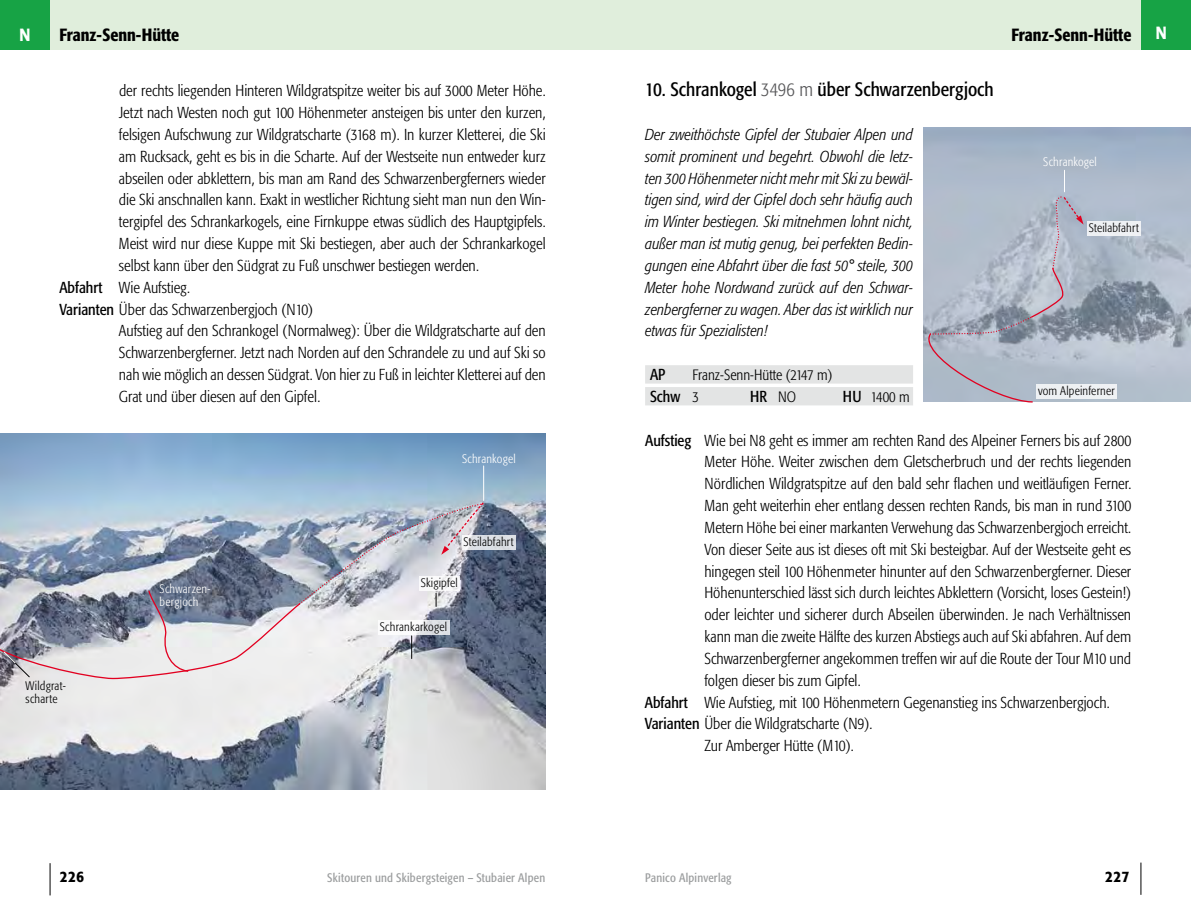
<style>
.page{position:relative;width:1191px;height:918px;background:#fff}
.page>*{position:absolute;margin:0;border:0;box-sizing:border-box;transform-origin:0 0}
.t1{font:19.25px "Formata Condensed BQ";color:#000}
.t2{font:500 17.5px "Formata Condensed BQ";color:#000}
.t3{font:500 17.5px "Formata Condensed BQ";color:#fff}
.t4{font:300 15.75px "Formata Condensed BQ";color:#000}
.t5{font:italic 300 15.75px/21.9px "Formata Condensed BQ";color:#000;text-align:justify}
.t6{font:15.75px "Formata Condensed BQ";color:#000}
.t7{font:500 15.75px "Formata Condensed BQ";letter-spacing:.05em;color:#000}
.t8{font:300 14.88px "Formata Condensed BQ";color:#000}
.t9{font:300 12.25px/13px "Formata Condensed BQ";letter-spacing:.015em;color:#000}
.t10{font:12.25px "Formata Condensed BQ";letter-spacing:.02em;color:#9c9e9f}
.t11{font:300 12.25px/13px "Formata Condensed BQ";letter-spacing:.02em;color:#fff}
.s1{font-weight:400}
.s2{font-weight:300;color:#58585a}
.s3{font-weight:300;font-size:14.88px}
.s4{font-weight:400;font-size:15.75px}
</style>
<div class="page">
<div style="left:0;top:0;width:595px;height:50px;background:#e0eedc"></div>
<div style="left:0;top:0;width:50px;height:50px;background:#17a345"></div>
<hr style="left:50px;top:863px;width:1px;height:32px;background:#000">
<div style="left:595px;top:0;width:596px;height:50px;background:#e0eedc"></div>
<div style="left:1141px;top:0;width:50px;height:50px;background:#17a345"></div>
<hr style="left:1140px;top:862px;width:1px;height:33px;background:#000">
<div style="left:645px;top:365px;width:268px;height:18px;background:#e3e4e4"></div>
<div style="left:645px;top:387px;width:268px;height:18px;background:#e3e4e4"></div>
<img style="left:0;top:434px;width:546px;height:355px">
<img style="left:923px;top:127px;width:268px;height:275px">
<div style="left:462px;top:535px;width:54px;height:14px;background:#dbdfe4"></div>
<div style="left:1087px;top:222px;width:54px;height:14px;background:#eef1f4"></div>
<div style="left:1036px;top:384px;width:80px;height:15px;background:#eff1f4"></div>
<hr style="left:483px;top:466px;width:1px;height:34px;background:#fff">
<svg style="left:923px;top:170px;width:160px;height:233px;background:#b0b8c6"></svg>
<svg style="left:0;top:501px;width:486px;height:179px;background:#aeb4c0"></svg>
<p class="t3" style="left:19px;top:24px;width:12px">N</p>
<p class="t2" style="left:60px;top:24px;width:121px">Franz-Senn-Hütte</p>
<p class="t4" style="left:119px;top:82px;width:428px">der rechts liegenden Hinteren Wildgratspitze weiter bis auf 3000 Meter Höhe.</p>
<p class="t4" style="left:119px;top:103px;width:428px">Jetzt nach Westen noch gut 100 Höhenmeter ansteigen bis unter den kurzen,</p>
<p class="t4" style="left:119px;top:125px;width:428px">felsigen Aufschwung zur Wildgratscharte (3168 m). In kurzer Kletterei, die Ski</p>
<p class="t4" style="left:119px;top:147px;width:428px">am Rucksack, geht es bis in die Scharte. Auf der Westseite nun entweder kurz</p>
<p class="t4" style="left:119px;top:169px;width:428px">abseilen oder abklettern, bis man am Rand des Schwarzenbergferners wieder</p>
<p class="t4" style="left:119px;top:191px;width:428px">die Ski anschnallen kann. Exakt in westlicher Richtung sieht man nun den Win-</p>
<p class="t4" style="left:119px;top:213px;width:428px">tergipfel des Schrankarkogels, eine Firnkuppe etwas südlich des Hauptgipfels.</p>
<p class="t4" style="left:119px;top:234px;width:428px">Meist wird nur diese Kuppe mit Ski bestiegen, aber auch der Schrankarkogel</p>
<p class="t4" style="left:119px;top:256px;width:361px">selbst kann über den Südgrat zu Fuß unschwer bestiegen werden.</p>
<p class="t4" style="left:59px;top:278px;width:132px"><span class="s1">Abfahrt</span> Wie Aufstieg.</p>
<p class="t4" style="left:59px;top:300px;width:255px"><span class="s1">Varianten</span> Über das Schwarzenbergjoch (N10)</p>
<p class="t4" style="left:119px;top:322px;width:428px">Aufstieg auf den Schrankogel (Normalweg): Über die Wildgratscharte auf den</p>
<p class="t4" style="left:119px;top:344px;width:428px">Schwarzenbergferner. Jetzt nach Norden auf den Schrandele zu und auf Ski so</p>
<p class="t4" style="left:119px;top:365px;width:428px">nah wie möglich an dessen Südgrat. Von hier zu Fuß in leichter Kletterei auf den</p>
<p class="t4" style="left:119px;top:387px;width:203px">Grat und über diesen auf den Gipfel.</p>
<p class="t11" style="left:462px;top:452px;width:55px">Schrankogel</p>
<p class="t11" style="left:160px;top:583px;width:52px">Schwarzen&shy;bergjoch</p>
<p class="t9" style="left:463px;top:535px;width:52px">Steilabfahrt</p>
<p class="t9" style="left:421px;top:577px;width:38px">Skigipfel</p>
<p class="t9" style="left:380px;top:620px;width:69px">Schrankarkogel</p>
<p class="t9" style="left:26px;top:680px;width:42px">Wildgrat&shy;scharte</p>
<p class="t7" style="left:60px;top:867px;width:26px">226</p>
<p class="t10" style="left:327px;top:870px;width:219px">Skitouren und Skibergsteigen – Stubaier Alpen</p>
<p class="t2" style="left:1011px;top:24px;width:121px">Franz-Senn-Hütte</p>
<p class="t3" style="left:1155px;top:23px;width:12px">N</p>
<p class="t1" style="left:645px;top:78px;width:350px">10. Schrankogel <span class="s2">3496 m</span> über Schwarzenbergjoch</p>
<p class="t5" style="left:645px;top:124px;width:269px">Der zweithöchste Gipfel der Stubaier Alpen und somit prominent und begehrt. Obwohl die letz&shy;ten 300 Höhenmeter nicht mehr mit Ski zu bewäl&shy;tigen sind, wird der Gipfel doch sehr häufig auch im Winter bestiegen. Ski mitnehmen lohnt nicht, außer man ist mutig genug, bei perfekten Bedin&shy;gungen eine Abfahrt über die fast 50° steile, 300<br>Meter hohe Nordwand zurück auf den Schwar&shy;zenbergferner zu wagen. Aber das ist wirklich nur etwas für Spezialisten!</p>
<p class="t6" style="left:650px;top:365px;width:17px">AP</p>
<p class="t8" style="left:692px;top:366px;width:142px">Franz-Senn-Hütte (2147 m)</p>
<p class="t6" style="left:650px;top:387px;width:50px">Schw <span class="s3">3</span></p>
<p class="t6" style="left:750px;top:387px;width:48px">HR <span class="s3">NO</span></p>
<p class="t8" style="left:843px;top:388px;width:68px"><span class="s4">HU</span> 1400 m</p>
<p class="t4" style="left:645px;top:431px;width:488px"><span class="s1">Aufstieg</span> Wie bei N8 geht es immer am rechten Rand des Alpeiner Ferners bis auf 2800</p>
<p class="t4" style="left:704px;top:453px;width:428px">Meter Höhe. Weiter zwischen dem Gletscherbruch und der rechts liegenden</p>
<p class="t4" style="left:704px;top:475px;width:428px">Nördlichen Wildgratspitze auf den bald sehr flachen und weitläufigen Ferner.</p>
<p class="t4" style="left:704px;top:496px;width:428px">Man geht weiterhin eher entlang dessen rechten Rands, bis man in rund 3100</p>
<p class="t4" style="left:704px;top:518px;width:428px">Metern Höhe bei einer markanten Verwehung das Schwarzenbergjoch erreicht.</p>
<p class="t4" style="left:704px;top:540px;width:428px">Von dieser Seite aus ist dieses oft mit Ski besteigbar. Auf der Westseite geht es</p>
<p class="t4" style="left:704px;top:562px;width:428px">hingegen steil 100 Höhenmeter hinunter auf den Schwarzenbergferner. Dieser</p>
<p class="t4" style="left:704px;top:584px;width:428px">Höhenunterschied lässt sich durch leichtes Abklettern (Vorsicht, loses Gestein!)</p>
<p class="t4" style="left:704px;top:606px;width:428px">oder leichter und sicherer durch Abseilen überwinden. Je nach Verhältnissen</p>
<p class="t4" style="left:704px;top:627px;width:428px">kann man die zweite Hälfte des kurzen Abstiegs auch auf Ski abfahren. Auf dem</p>
<p class="t4" style="left:704px;top:649px;width:428px">Schwarzenbergferner angekommen treffen wir auf die Route der Tour M10 und</p>
<p class="t4" style="left:704px;top:671px;width:158px">folgen dieser bis zum Gipfel.</p>
<p class="t4" style="left:645px;top:693px;width:466px"><span class="s1">Abfahrt</span> Wie Aufstieg, mit 100 Höhenmetern Gegenanstieg ins Schwarzenbergjoch.</p>
<p class="t4" style="left:645px;top:715px;width:229px"><span class="s1">Varianten</span> Über die Wildgratscharte (N9).</p>
<p class="t4" style="left:704px;top:737px;width:151px">Zur Amberger Hütte (M10).</p>
<p class="t11" style="left:1043px;top:155px;width:55px">Schrankogel</p>
<p class="t9" style="left:1088px;top:222px;width:52px">Steilabfahrt</p>
<p class="t9" style="left:1038px;top:385px;width:78px">vom Alpeinferner</p>
<p class="t10" style="left:645px;top:870px;width:88px">Panico Alpinverlag</p>
<p class="t7" style="left:1105px;top:867px;width:26px">227</p>
</div>
